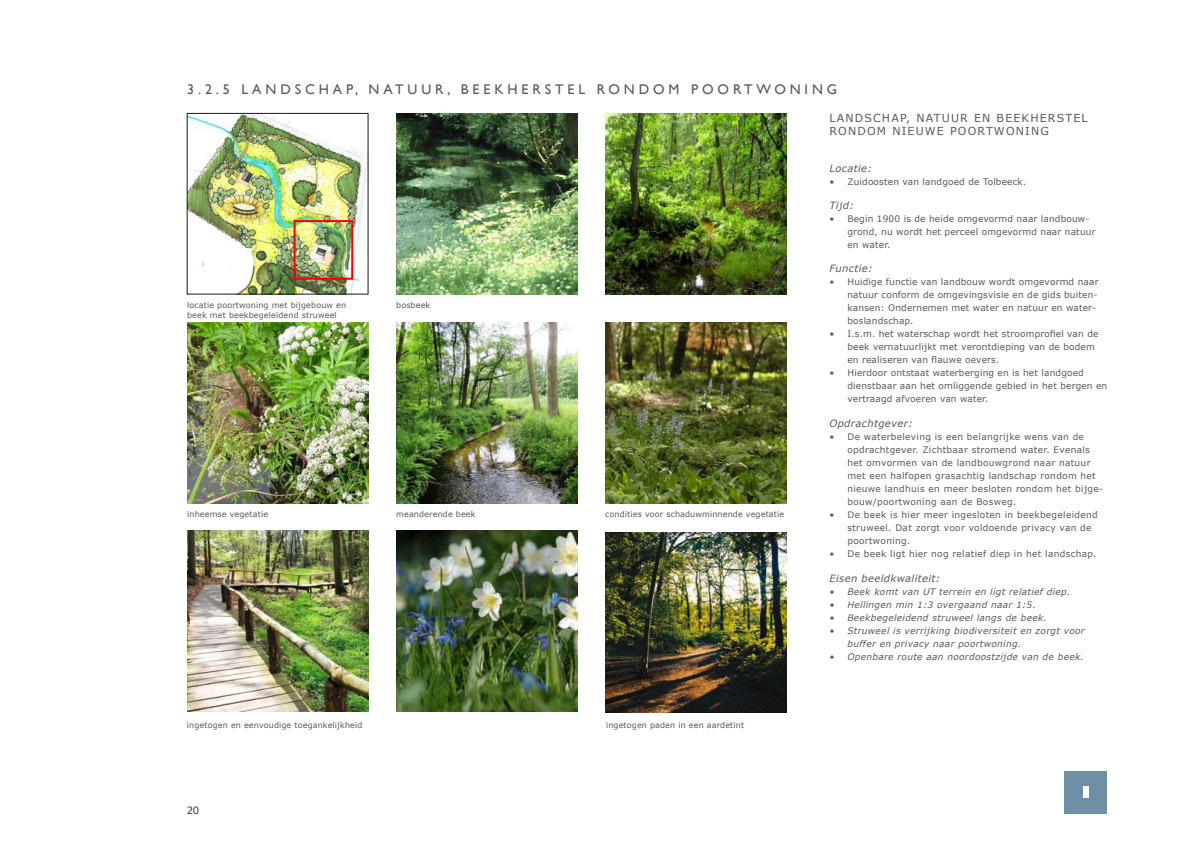
<style>
.page{position:relative;width:1191px;height:842px;background:#fff}
.page>*{position:absolute;margin:0;border:0;box-sizing:border-box;transform-origin:0 0}
.t1{font:14px "Gill Sans";letter-spacing:.28em;color:#58585a}
.t2{font:11px "Verdana";letter-spacing:.105em;color:#58585a}
.t3{font:italic 10px "Verdana";letter-spacing:.035em;color:#58585a}
.t4{font:10px "Verdana";color:#000}
.t5{font:9px/13px "Verdana";letter-spacing:.02em;color:#58585a}
.t6{font:italic 9px/13px "Verdana";letter-spacing:.035em;color:#58585a}
.t7{font:8px "Verdana";letter-spacing:.015em;color:#58585a}
</style>
<div class="page">
<div style="left:1064px;top:771px;width:43px;height:42px;background:#6e90a6"></div>
<div style="left:1083px;top:786px;width:6px;height:12px;background:#fff"></div>
<img style="left:605px;top:532px;width:181px;height:181px">
<img style="left:187px;top:322px;width:181px;height:181px">
<img style="left:396px;top:113px;width:181px;height:181px">
<img style="left:605px;top:113px;width:181px;height:181px">
<img style="left:396px;top:322px;width:181px;height:181px">
<img style="left:605px;top:322px;width:181px;height:181px">
<img style="left:396px;top:530px;width:181px;height:181px">
<img style="left:187px;top:531px;width:181px;height:181px">
<img style="left:189px;top:115px;width:177px;height:177px">
<div style="left:293px;top:220px;width:60px;height:60px;border:2px solid #fc0000"></div>
<h1 class="t1" style="left:187px;top:81px;width:651px">3.2.5 LANDSCH AP, NATUU R, BEEKH ERSTEL RONDOM POORTWONING</h1>
<p class="t7" style="left:187px;top:299px;width:160px">locatie poortwoning met bijgebouw en</p>
<p class="t7" style="left:396px;top:299px;width:36px">bosbeek</p>
<p class="t7" style="left:187px;top:309px;width:151px">beek met beekbegeleidend struweel</p>
<p class="t7" style="left:187px;top:508px;width:83px">inheemse vegetatie</p>
<p class="t7" style="left:396px;top:508px;width:81px">meanderende beek</p>
<p class="t7" style="left:605px;top:509px;width:180px">condities voor schaduwminnende vegetatie</p>
<p class="t7" style="left:187px;top:720px;width:177px">ingetogen en eenvoudige toegankelijkheid</p>
<p class="t4" style="left:186px;top:803px;width:14px">20</p>
<p class="t7" style="left:606px;top:719px;width:140px">ingetogen paden in een aardetint</p>
<p class="t2" style="left:829px;top:110px;width:26px">Landsch</p>
<p class="t2" style="left:891px;top:110px;width:91px">ap, natuur en</p>
<p class="t2" style="left:996px;top:110px;width:10px">beekherstel</p>
<p class="t2" style="left:829px;top:123px;width:11px">rondom</p>
<p class="t2" style="left:892px;top:123px;width:8px">nie</p>
<p class="t2" style="left:915px;top:123px;width:20px">uwe</p>
<p class="t2" style="left:950px;top:123px;width:10px">poortwoning</p>
<p class="t3" style="left:829px;top:162px;width:44px">Locatie:</p>
<p class="t5" style="left:829px;top:175px;width:198px">• Zuidoosten van landgoed de Tolbeeck.</p>
<p class="t3" style="left:829px;top:199px;width:26px">Tijd:</p>
<p class="t5" style="left:847px;top:212px;width:250px;text-indent:-18px">• Begin 1900 is de heide omgevormd naar landbouw&shy;grond, nu wordt het perceel omgevormd naar natuur en water.</p>
<p class="t3" style="left:829px;top:262px;width:45px">Functie:</p>
<p class="t5" style="left:847px;top:275px;width:252px;text-indent:-18px">• Huidige functie van landbouw wordt omgevormd naar natuur conform de omgevingsvisie en de gids buiten&shy;kansen: Ondernemen met water en natuur en water&shy;boslandschap.</p>
<p class="t5" style="left:847px;top:327px;width:252px;text-indent:-18px">• I.s.m. het waterschap wordt het stroomprofiel van de beek vernatuurlijkt met verontdieping van de bodem en realiseren van flauwe oevers.</p>
<p class="t5" style="left:847px;top:366px;width:261px;text-indent:-18px">• Hierdoor ontstaat waterberging en is het landgoed dienstbaar aan het omliggende gebied in het bergen en vertraagd afvoeren van water.</p>
<p class="t3" style="left:829px;top:417px;width:85px">Opdrachtgever:</p>
<p class="t5" style="left:847px;top:430px;width:257px;text-indent:-18px">• De waterbeleving is een belangrijke wens van de opdrachtgever. Zichtbaar stromend water. Evenals het omvormen van de landbouwgrond naar natuur met een halfopen grasachtig landschap rondom het nieuwe landhuis en meer besloten rondom het bijge&shy;bouw/poortwoning aan de Bosweg.</p>
<p class="t5" style="left:847px;top:508px;width:252px;text-indent:-18px">• De beek is hier meer ingesloten in beekbegeleidend struweel. Dat zorgt voor voldoende privacy van de poortwoning.</p>
<p class="t5" style="left:829px;top:547px;width:269px">• De beek ligt hier nog relatief diep in het landschap.</p>
<p class="t3" style="left:829px;top:572px;width:112px">Eisen beeldkwaliteit:</p>
<p class="t6" style="left:829px;top:585px;width:242px">• Beek komt van UT terrein en ligt relatief diep.</p>
<p class="t6" style="left:829px;top:598px;width:208px">• Hellingen min 1:3 overgaand naar 1:5.</p>
<p class="t6" style="left:829px;top:611px;width:219px">• Beekbegeleidend struweel langs de beek.</p>
<p class="t6" style="left:847px;top:624px;width:239px;text-indent:-18px">• Struweel is verrijking biodiversiteit en zorgt voor buffer en privacy naar poortwoning.</p>
<p class="t6" style="left:829px;top:650px;width:256px">• Openbare route aan noordoostzijde van de beek.</p>
</div>
